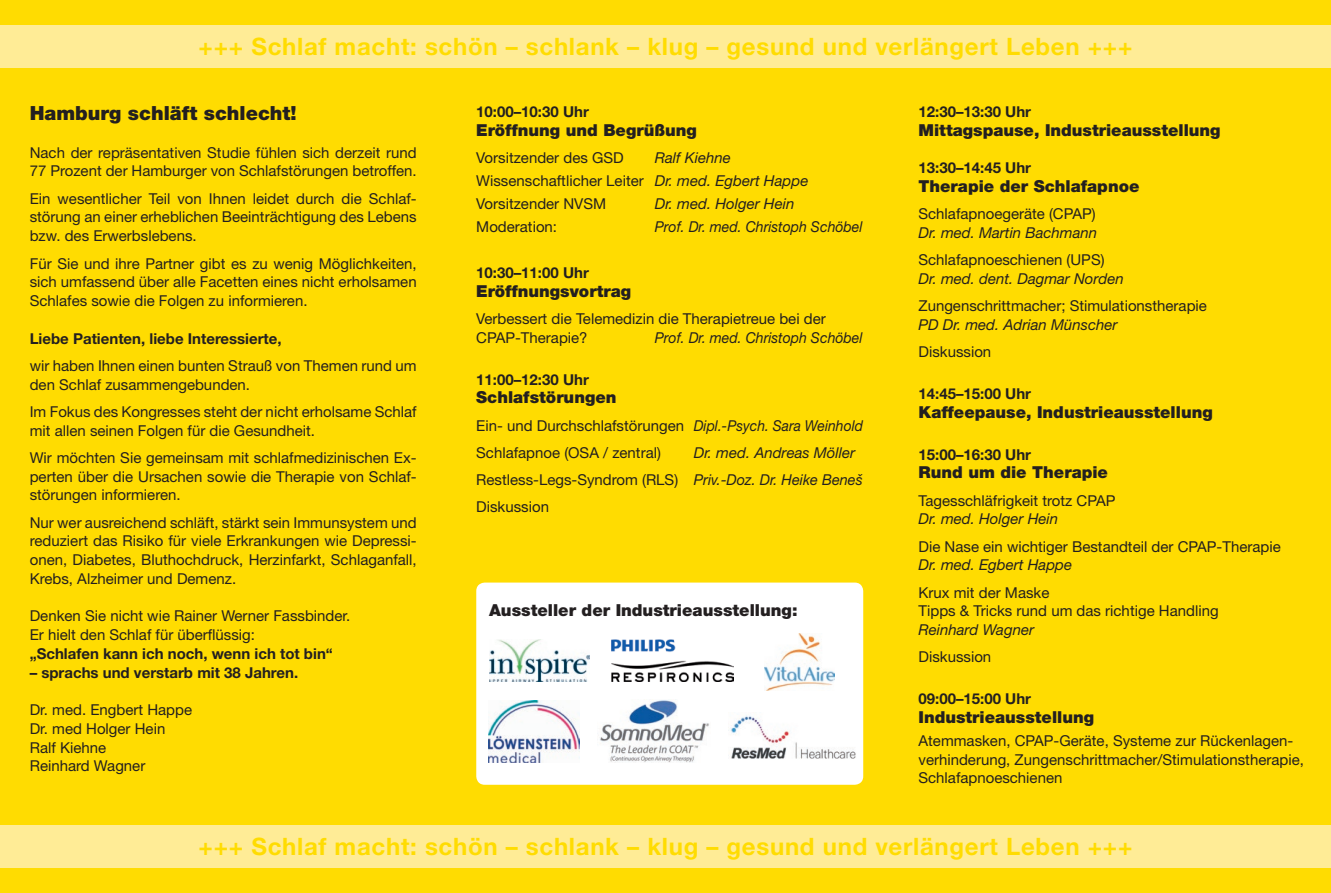
<style>
.page{position:relative;width:1331px;height:893px;background:#ffdc01}
.page>*{position:absolute;margin:0;border:0;box-sizing:border-box;transform-origin:0 0}
.t1{font:700 24px "Helvetica Neue LT Std";letter-spacing:.03em;color:#ffdc01}
.t2{font:900 19.5px "Helvetica Neue LT Std";color:#231f20}
.t3{font:900 16.5px "Helvetica Neue LT Std";color:#231f20}
.t4{font:15px/18.8px "Helvetica Neue LT Std";color:#231f20}
.t5{font:italic 15px/27.3px "Helvetica Neue LT Std";color:#231f20}
.t6{font:700 15px "Helvetica Neue LT Std";color:#231f20}
.t7{font:italic 15px "Helvetica Neue LT Std";color:#231f20;scale:.94 1}
.s1{font-style:italic}
.s2{font-style:normal}
</style>
<div class="page">
<div style="left:0;top:26px;width:1331px;height:42px;background:#ffec96"></div>
<div style="left:0;top:825px;width:1331px;height:42px;background:#ffec96"></div>
<div style="left:476px;top:583px;width:387px;height:202px;background:#fff;border-radius:9px"></div>
<img style="left:489px;top:701px;width:90px;height:62px">
<img style="left:600px;top:700px;width:109px;height:63px">
<img style="left:489px;top:640px;width:100px;height:42px">
<img style="left:611px;top:640px;width:123px;height:42px">
<img style="left:728px;top:715px;width:128px;height:44px">
<img style="left:765px;top:634px;width:70px;height:56px">
<h1 class="t1" style="left:199px;top:32px;width:935px">+++ Schlaf macht: schön – schlank – klug – gesund und verlängert Leben +++</h1>
<h2 class="t2" style="left:30px;top:102px;width:268px">Hamburg schläft schlecht!</h2>
<p class="t4" style="left:30px;top:143px;width:388px">Nach der repräsentativen Studie fühlen sich derzeit rund<br>77 Prozent der Hamburger von Schlafstörungen betroffen.</p>
<p class="t4" style="left:30px;top:189px;width:388px;text-align:justify">Ein wesentlicher Teil von Ihnen leidet durch die Schlaf&shy;störung an einer erheblichen Beeinträchtigung des Lebens bzw. des Erwerbslebens.</p>
<p class="t4" style="left:30px;top:254px;width:388px;text-align:justify">Für Sie und ihre Partner gibt es zu wenig Möglichkeiten, sich umfassend über alle Facetten eines nicht erholsamen Schlafes sowie die Folgen zu informieren.</p>
<p class="t6" style="left:30px;top:329px;width:253px">Liebe Patienten, liebe Interessierte,</p>
<p class="t4" style="left:30px;top:356px;width:388px">wir haben Ihnen einen bunten Strauß von Themen rund um den Schlaf zusammengebunden.</p>
<p class="t4" style="left:30px;top:402px;width:388px">Im Fokus des Kongresses steht der nicht erholsame Schlaf mit allen seinen Folgen für die Gesundheit.</p>
<p class="t4" style="left:30px;top:448px;width:388px;text-align:justify">Wir möchten Sie gemeinsam mit schlafmedizinischen Ex&shy;perten über die Ursachen sowie die Therapie von Schlaf&shy;störungen informieren.</p>
<p class="t4" style="left:30px;top:513px;width:388px;text-align:justify">Nur wer ausreichend schläft, stärkt sein Immunsystem und reduziert das Risiko für viele Erkrankungen wie Depressi&shy;onen, Diabetes, Bluthochdruck, Herzinfarkt, Schlaganfall, Krebs, Alzheimer und Demenz.</p>
<p class="t4" style="left:30px;top:606px;width:322px">Denken Sie nicht wie Rainer Werner Fassbinder.<br>Er hielt den Schlaf für überflüssig:</p>
<p class="t6" style="left:30px;top:644px;width:305px">„Schlafen kann ich noch, wenn ich tot bin“</p>
<p class="t6" style="left:30px;top:663px;width:270px">– sprachs und verstarb mit 38 Jahren.</p>
<p class="t4" style="left:30px;top:700px;width:164px">Dr. med. Engbert Happe<br>Dr. med Holger Hein<br>Ralf Kiehne<br>Reinhard Wagner</p>
<p class="t6" style="left:476px;top:102px;width:114px">10:00–10:30 Uhr</p>
<p class="t3" style="left:476px;top:120px;width:222px">Eröffnung und Begrüßung</p>
<p class="t4" style="left:476px;top:148px;width:149px">Vorsitzender des GSD</p>
<p class="t4" style="left:476px;top:146px;width:334px;line-height:23px;text-indent:178px"><span class="s1">Ralf Kiehne<br></span>Wissenschaftlicher Leiter <span class="s1">Dr. med. Egbert Happe<br></span>Vorsitzender NVSM</p>
<p class="t5" style="left:655px;top:190px;width:141px">Dr. med. Holger Hein</p>
<p class="t4" style="left:476px;top:217px;width:82px">Moderation:</p>
<p class="t7" style="left:655px;top:218px;width:223px">Prof. Dr. med. Christoph Schöbel</p>
<p class="t6" style="left:476px;top:263px;width:114px">10:30–11:00 Uhr</p>
<p class="t3" style="left:476px;top:281px;width:156px">Eröffnungsvortrag</p>
<p class="t4" style="left:476px;top:309px;width:351px">Verbessert die Telemedizin die Therapietreue bei der<br>CPAP-Therapie?</p>
<p class="t7" style="left:655px;top:328px;width:223px">Prof. Dr. med. Christoph Schöbel</p>
<p class="t6" style="left:476px;top:370px;width:114px">11:00–12:30 Uhr</p>
<p class="t3" style="left:476px;top:388px;width:142px">Schlafstörungen</p>
<p class="t4" style="left:476px;top:411px;width:388px;line-height:27.3px">Ein- und Durchschlafstörungen <span class="s1">Dipl.-Psych. Sara Weinhold<br></span>Schlafapnoe (OSA / zentral)</p>
<p class="t5" style="left:476px;top:439px;width:388px;text-indent:218px">Dr. med. Andreas Möller<br><span class="s2">Restless-Legs-Syndrom (RLS)</span> Priv.-Doz. Dr. Heike Beneš<br><span class="s2">Diskussion</span></p>
<p class="t3" style="left:489px;top:600px;width:310px">Aussteller der Industrieausstellung:</p>
<p class="t6" style="left:918px;top:102px;width:114px">12:30–13:30 Uhr</p>
<p class="t3" style="left:918px;top:120px;width:304px">Mittagspause, Industrieausstellung</p>
<p class="t6" style="left:918px;top:159px;width:114px">13:30–14:45 Uhr</p>
<p class="t3" style="left:918px;top:176px;width:222px">Therapie der Schlafapnoe</p>
<p class="t4" style="left:918px;top:204px;width:179px">Schlafapnoegeräte (CPAP)</p>
<p class="t5" style="left:918px;top:219px;width:180px">Dr. med. Martin Bachmann</p>
<p class="t4" style="left:918px;top:250px;width:188px">Schlafapnoeschienen (UPS)</p>
<p class="t5" style="left:918px;top:265px;width:207px">Dr. med. dent. Dagmar Norden</p>
<p class="t4" style="left:918px;top:296px;width:290px">Zungenschrittmacher; Stimulationstherapie</p>
<p class="t5" style="left:918px;top:311px;width:200px">PD Dr. med. Adrian Münscher</p>
<p class="t4" style="left:918px;top:342px;width:74px">Diskussion</p>
<p class="t6" style="left:918px;top:384px;width:114px">14:45–15:00 Uhr</p>
<p class="t3" style="left:918px;top:402px;width:296px">Kaffeepause, Industrieausstellung</p>
<p class="t6" style="left:918px;top:445px;width:114px">15:00–16:30 Uhr</p>
<p class="t3" style="left:918px;top:463px;width:191px">Rund um die Therapie</p>
<p class="t4" style="left:918px;top:491px;width:198px">Tagesschläfrigkeit trotz CPAP</p>
<p class="t5" style="left:918px;top:505px;width:141px">Dr. med. Holger Hein</p>
<p class="t4" style="left:918px;top:537px;width:364px">Die Nase ein wichtiger Bestandteil der CPAP-Therapie</p>
<p class="t5" style="left:918px;top:551px;width:155px">Dr. med. Egbert Happe</p>
<p class="t4" style="left:918px;top:583px;width:302px">Krux mit der Maske<br>Tipps &amp; Tricks rund um das richtige Handling</p>
<p class="t5" style="left:918px;top:616px;width:117px">Reinhard Wagner</p>
<p class="t4" style="left:918px;top:647px;width:74px">Diskussion</p>
<p class="t6" style="left:918px;top:689px;width:114px">09:00–15:00 Uhr</p>
<p class="t3" style="left:918px;top:707px;width:177px">Industrieausstellung</p>
<p class="t4" style="left:918px;top:731px;width:387px">Atemmasken, CPAP-Geräte, Systeme zur Rückenlagen&shy;verhinderung, Zungenschrittmacher/Stimulationstherapie,<br>Schlafapnoeschienen</p>
<h1 class="t1" style="left:199px;top:831px;width:935px">+++ Schlaf macht: schön – schlank – klug – gesund und verlängert Leben +++</h1>
</div>
